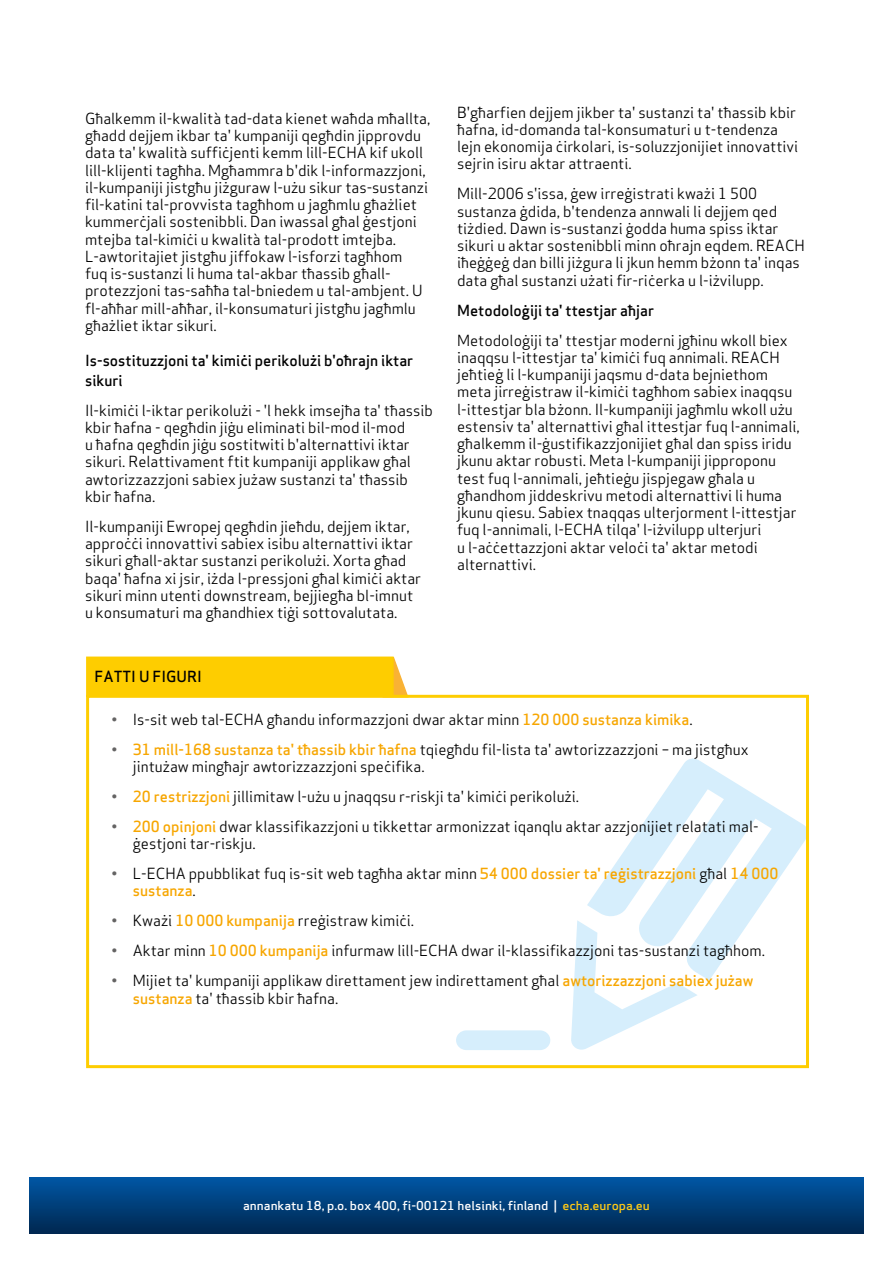
<style>
.page{position:relative;width:893px;height:1263px;background:#fff}
.page>*{position:absolute;margin:0;border:0;box-sizing:border-box;transform-origin:0 0}
.t1{font:15px/17.2px "Apex Sans";color:#000}
.t2{font:500 15px/19.5px "Apex Sans";color:#000}
.t3{font:500 12px "Apex Sans";color:#fff;scale:1.08 1}
.s1{font-weight:700;color:#646363}
.s2{font-weight:500;color:#f7a600}
.s3{color:#feca17}
</style>
<div class="page">
<svg style="left:30px;top:1178px;width:833px;height:55px;background:#003e79"></svg>
<svg style="left:587px;top:758px;width:218px;height:222px"></svg>
<svg style="left:456px;top:1030px;width:94px;height:20px;background:#d8effc"></svg>
<svg style="left:571px;top:920px;width:127px;height:130px"></svg>
<svg style="left:394px;top:657px;width:25px;height:38px"></svg>
<div style="left:86px;top:695px;width:723px;height:373px;border:3px solid #fecd00"></div>
<div style="left:86px;top:656px;width:308px;height:41px;background:#fecd00;border:2px solid #fecd00"></div>
<p class="t1" style="left:85px;top:108px;width:347px">Għalkemm il-kwalità tad-data kienet waħda mħallta, għadd dejjem ikbar ta' kumpaniji qegħdin jipprovdu data ta' kwalità suffiċjenti kemm lill-ECHA kif ukoll lill-klijenti tagħha. Mgħammra b'dik l-informazzjoni, il-kumpaniji jistgħu jiżguraw l-użu sikur tas-sustanzi fil-katini tal-provvista tagħhom u jagħmlu għażliet kummerċjali sostenibbli. Dan iwassal għal ġestjoni mtejba tal-kimiċi u kwalità tal-prodott imtejba.<br>L-awtoritajiet jistgħu jiffokaw l-isforzi tagħhom<br>fuq is-sustanzi li huma tal-akbar tħassib għall&shy;protezzjoni tas-saħħa tal-bniedem u tal-ambjent. U fl-aħħar mill-aħħar, il-konsumaturi jistgħu jagħmlu għażliet iktar sikuri.</p>
<p class="t2" style="left:85px;top:349px;width:330px">Is-sostituzzjoni ta' kimiċi perikolużi b'oħrajn iktar sikuri</p>
<p class="t1" style="left:85px;top:400px;width:350px">Il-kimiċi l-iktar perikolużi - 'l hekk imsejħa ta' tħassib kbir ħafna - qegħdin jiġu eliminati bil-mod il-mod<br>u ħafna qegħdin jiġu sostitwiti b'alternattivi iktar sikuri. Relattivament ftit kumpaniji applikaw għal awtorizzazzjoni sabiex jużaw sustanzi ta' tħassib kbir ħafna.</p>
<p class="t1" style="left:85px;top:516px;width:338px">Il-kumpaniji Ewropej qegħdin jieħdu, dejjem iktar, approċċi innovattivi sabiex isibu alternattivi iktar sikuri għall-aktar sustanzi perikolużi. Xorta għad baqa' ħafna xi jsir, iżda l-pressjoni għal kimiċi aktar sikuri minn utenti downstream, bejjiegħa bl-imnut u konsumaturi ma għandhiex tiġi sottovalutata.</p>
<p class="t1" style="left:457px;top:102px;width:343px">B'għarfien dejjem jikber ta' sustanzi ta' tħassib kbir ħafna, id-domanda tal-konsumaturi u t-tendenza lejn ekonomija ċirkolari, is-soluzzjonijiet innovattivi sejrin isiru aktar attraenti.</p>
<p class="t1" style="left:457px;top:184px;width:349px">Mill-2006 s'issa, ġew irreġistrati kważi 1 500 sustanza ġdida, b'tendenza annwali li dejjem qed tiżdied. Dawn is-sustanzi ġodda huma spiss iktar sikuri u aktar sostenibbli minn oħrajn eqdem. REACH iħeġġeġ dan billi jiżgura li jkun hemm bżonn ta' inqas data għal sustanzi użati fir-riċerka u l-iżvilupp.</p>
<p class="t2" style="left:457px;top:298px;width:198px">Metodoloġiji ta' ttestjar aħjar</p>
<p class="t1" style="left:457px;top:330px;width:344px">Metodoloġiji ta' ttestjar moderni jgħinu wkoll biex inaqqsu l-ittestjar ta' kimiċi fuq annimali. REACH jeħtieġ li l-kumpaniji jaqsmu d-data bejniethom meta jirreġistraw il-kimiċi tagħhom sabiex inaqqsu l-ittestjar bla bżonn. Il-kumpaniji jagħmlu wkoll użu estensiv ta' alternattivi għal ittestjar fuq l-annimali, għalkemm il-ġustifikazzjonijiet għal dan spiss iridu jkunu aktar robusti. Meta l-kumpaniji jipproponu test fuq l-annimali, jeħtieġu jispjegaw għala u għandhom jiddeskrivu metodi alternattivi li huma jkunu qiesu. Sabiex tnaqqas ulterjorment l-ittestjar fuq l-annimali, l-ECHA tilqa' l-iżvilupp ulterjuri<br>u l-aċċettazzjoni aktar veloċi ta' aktar metodi alternattivi.</p>
<p class="t2" style="left:95px;top:665px;width:109px">FATTI U FIGURI</p>
<p class="t1" style="left:112px;top:709px;width:582px"><span class="s1">•</span> Is-sit web tal-ECHA għandu informazzjoni dwar aktar minn <span class="s2">120 000 sustanza kimika</span>.</p>
<p class="t1" style="left:133px;top:739px;width:617px;text-indent:-21px"><span class="s1">•</span> <span class="s2">31 mill-168 sustanza ta' tħassib kbir ħafna</span> tqiegħdu fil-lista ta' awtorizzazzjoni – ma jistgħux jintużaw mingħajr awtorizzazzjoni speċifika.</p>
<p class="t1" style="left:112px;top:786px;width:469px"><span class="s1">•</span> <span class="s2">20 restrizzjoni</span> jillimitaw l-użu u jnaqqsu r-riskji ta' kimiċi perikolużi.</p>
<p class="t1" style="left:133px;top:816px;width:627px;text-indent:-21px"><span class="s1">•</span> <span class="s2">200 opinjoni</span> dwar klassifikazzjoni u tikkettar armonizzat iqanqlu aktar azzjonijiet relatati mal&shy;ġestjoni tar-riskju.</p>
<p class="t1" style="left:133px;top:863px;width:647px;text-indent:-21px"><span class="s1">•</span> L-ECHA ppubblikat fuq is-sit web tagħha aktar minn <span class="s2">54 000 dossier ta' reġistrazzjoni</span> għal <span class="s2">14 000 sustanza</span>.</p>
<p class="t1" style="left:112px;top:911px;width:304px"><span class="s1">•</span> Kważi <span class="s2">10 000 kumpanija</span> rreġistraw kimiċi.</p>
<p class="t1" style="left:112px;top:941px;width:655px"><span class="s1">•</span> Aktar minn <span class="s2">10 000 kumpanija</span> infurmaw lill-ECHA dwar il-klassifikazzjoni tas-sustanzi tagħhom.</p>
<p class="t1" style="left:133px;top:971px;width:622px;text-indent:-21px"><span class="s1">•</span> Mijiet ta' kumpaniji applikaw direttament jew indirettament għal <span class="s2">awtorizzazzjoni sabiex jużaw sustanza</span> ta' tħassib kbir ħafna.</p>
<p class="t3" style="left:243px;top:1195px;width:378px">annankatu 18, p.o. box 400, fi-00121 helsinki, finland | <span class="s3">echa.europa.eu</span></p>
</div>
